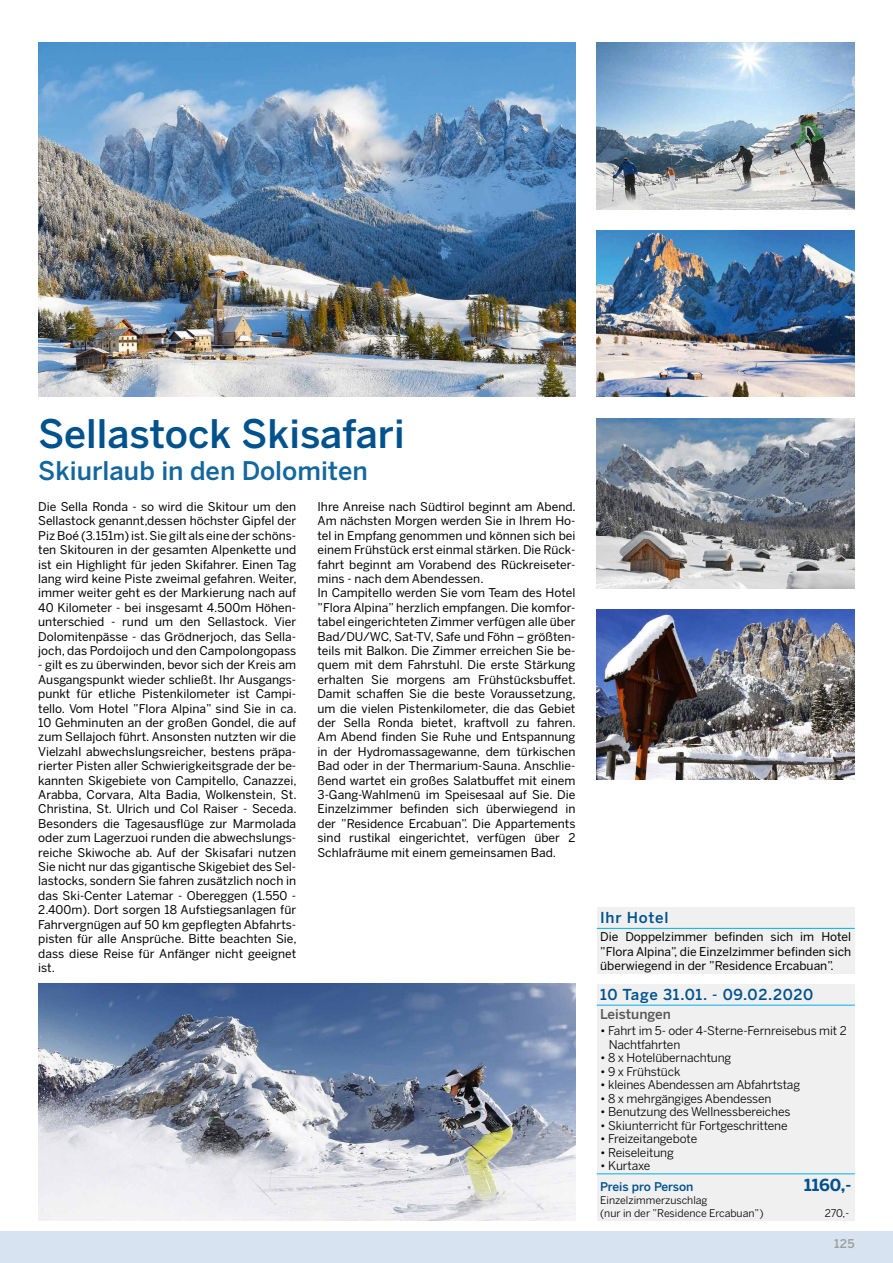
<style>
.page{position:relative;width:893px;height:1263px;background:#fff}
.page>*{position:absolute;margin:0;border:0;box-sizing:border-box;transform-origin:0 0}
.t1{font:500 39px "Benton Sans";color:#00528d}
.t2{font:500 25.5px "Benton Sans";color:#13679e}
.t3{font:700 16.5px "Benton Sans";color:#00528d}
.t4{font:500 15px "Benton Sans";letter-spacing:.05em;color:#00528d}
.t5{font:500 13.5px "Benton Sans";color:#575756}
.t6{font:12px/14.4px "Benton Sans";color:#000;text-align:justify}
.t7{font:12px/13.5px "Benton Sans";letter-spacing:-.01em;color:#000}
.t8{font:500 12px "Benton Sans";letter-spacing:-.01em;color:#00528d}
.t9{font:500 12px "Benton Sans";color:#9d9d9c}
.t10{font:10.5px/12.6px "Benton Sans";color:#000}
</style>
<div class="page">
<div style="left:0;top:1231px;width:893px;height:32px;background:#d8e3f1"></div>
<div style="left:597px;top:983px;width:258px;height:237px;background:#f0f0f0"></div>
<hr style="left:597px;top:1005px;width:201px;height:1px;background:#00b1eb">
<hr style="left:798px;top:1005px;width:57px;height:1px;background:#00b1eb">
<hr style="left:597px;top:1173px;width:201px;height:1px;background:#00b1eb">
<hr style="left:798px;top:1173px;width:57px;height:1px;background:#00b1eb">
<div style="left:597px;top:907px;width:258px;height:66px;background:#f0f0f0"></div>
<hr style="left:597px;top:928px;width:258px;height:1px;background:#00b1eb">
<img style="left:38px;top:43px;width:537px;height:354px">
<img style="left:597px;top:43px;width:258px;height:166px">
<img style="left:597px;top:230px;width:258px;height:167px">
<img style="left:597px;top:418px;width:258px;height:170px">
<img style="left:597px;top:609px;width:258px;height:171px">
<img style="left:38px;top:983px;width:537px;height:237px">
<h1 class="t1" style="left:38px;top:409px;width:368px">Sellastock Skisafari</h1>
<h2 class="t2" style="left:38px;top:455px;width:331px">Skiurlaub in den Dolomiten</h2>
<p class="t6" style="left:38px;top:499px;width:260px">Die Sella Ronda - so wird die Skitour um den Sellastock genannt,dessen höchster Gipfel der Piz Boé (3.151m) ist. Sie gilt als eine der schöns&shy;ten Skitouren in der gesamten Alpenkette und ist ein Highlight für jeden Skifahrer. Einen Tag lang wird keine Piste zweimal gefahren. Weiter, immer weiter geht es der Markierung nach auf 40 Kilometer - bei insgesamt 4.500m Höhen&shy;unterschied - rund um den Sellastock. Vier Dolomitenpässe - das Grödnerjoch, das Sella&shy;joch, das Pordoijoch und den Campolongopass</p>
<p class="t6" style="left:38px;top:658px;width:260px">- gilt es zu überwinden, bevor sich der Kreis am Ausgangspunkt wieder schließt. Ihr Ausgangs&shy;punkt für etliche Pistenkilometer ist Campi&shy;tello. Vom Hotel ”Flora Alpina” sind Sie in ca.<br>10 Gehminuten an der großen Gondel, die auf zum Sellajoch führt. Ansonsten nutzten wir die Vielzahl abwechslungsreicher, bestens präpa&shy;rierter Pisten aller Schwierigkeitsgrade der be&shy;kannten Skigebiete von Campitello, Canazzei, Arabba, Corvara, Alta Badia, Wolkenstein, St.<br>Christina, St. Ulrich und Col Raiser - Seceda.<br>Besonders die Tagesausflüge zur Marmolada oder zum Lagerzuoi runden die abwechslungs&shy;reiche Skiwoche ab. Auf der Skisafari nutzen Sie nicht nur das gigantische Skigebiet des Sel&shy;lastocks, sondern Sie fahren zusätzlich noch in das Ski-Center Latemar - Obereggen (1.550 - 2.400m). Dort sorgen 18 Aufstiegsanlagen für Fahrvergnügen auf 50 km gepflegten Abfahrts&shy;pisten für alle Ansprüche. Bitte beachten Sie, dass diese Reise für Anfänger nicht geeignet ist.</p>
<p class="t6" style="left:317px;top:499px;width:260px;text-align:left">Ihre Anreise nach Südtirol beginnt am Abend.<br>Am nächsten Morgen werden Sie in Ihrem Ho&shy;tel in Empfang genommen und können sich bei einem Frühstück erst einmal stärken. Die Rück&shy;fahrt beginnt am Vorabend des Rückreiseter&shy;mins - nach dem Abendessen.<br>In Campitello werden Sie vom Team des Hotel ”Flora Alpina” herzlich empfangen. Die komfor&shy;tabel eingerichteten Zimmer verfügen alle über Bad/DU/WC, Sat-TV, Safe und Föhn – größten&shy;teils mit Balkon. Die Zimmer erreichen Sie be&shy;quem mit dem Fahrstuhl. Die erste Stärkung erhalten Sie morgens am Frühstücksbuffet.<br>Damit schaffen Sie die beste Voraussetzung, um die vielen Pistenkilometer, die das Gebiet der Sella Ronda bietet, kraftvoll zu fahren.<br>Am Abend finden Sie Ruhe und Entspannung in der Hydromassagewanne, dem türkischen Bad oder in der Thermarium-Sauna. Anschlie&shy;ßend wartet ein großes Salatbuffet mit einem 3-Gang-Wahlmenü im Speisesaal auf Sie. Die Einzelzimmer befinden sich überwiegend in der ”Residence Ercabuan”. Die Appartements sind rustikal eingerichtet, verfügen über 2<br>Schlafräume mit einem gemeinsamen Bad.</p>
<p class="t4" style="left:600px;top:909px;width:70px">Ihr Hotel</p>
<p class="t6" style="left:600px;top:930px;width:253px">Die Doppelzimmer befinden sich im Hotel ”Flora Alpina”, die Einzelzimmer befinden sich überwiegend in der ”Residence Ercabuan”.</p>
<p class="t4" style="left:600px;top:985px;width:215px">10 Tage 31.01. - 09.02.2020</p>
<p class="t5" style="left:600px;top:1006px;width:72px">Leistungen</p>
<p class="t7" style="left:609px;top:1024px;width:240px;text-indent:-9px">• Fahrt im 5- oder 4-Sterne-Fernreisebus mit 2<br>Nachtfahrten</p>
<p class="t7" style="left:600px;top:1051px;width:133px">• 8 x Hotelübernachtung</p>
<p class="t7" style="left:600px;top:1065px;width:82px">• 9 x Frühstück</p>
<p class="t7" style="left:600px;top:1078px;width:201px">• kleines Abendessen am Abfahrtstag</p>
<p class="t7" style="left:600px;top:1092px;width:173px">• 8 x mehrgängiges Abendessen</p>
<p class="t7" style="left:600px;top:1105px;width:192px">• Benutzung des Wellnessbereiches</p>
<p class="t7" style="left:600px;top:1119px;width:189px">• Skiunterricht für Fortgeschrittene</p>
<p class="t7" style="left:600px;top:1132px;width:99px">• Freizeitangebote</p>
<p class="t7" style="left:600px;top:1146px;width:75px">• Reiseleitung</p>
<p class="t7" style="left:600px;top:1159px;width:52px">• Kurtaxe</p>
<p class="t8" style="left:600px;top:1179px;width:95px">Preis pro Person</p>
<h3 class="t3" style="left:804px;top:1175px;width:49px">1160,-</h3>
<p class="t10" style="left:600px;top:1194px;width:165px">Einzelzimmerzuschlag<br>(nur in der ”Residence Ercabuan”)</p>
<p class="t10" style="left:825px;top:1207px;width:26px">270,-</p>
<p class="t9" style="left:834px;top:1236px;width:22px">125</p>
</div>
